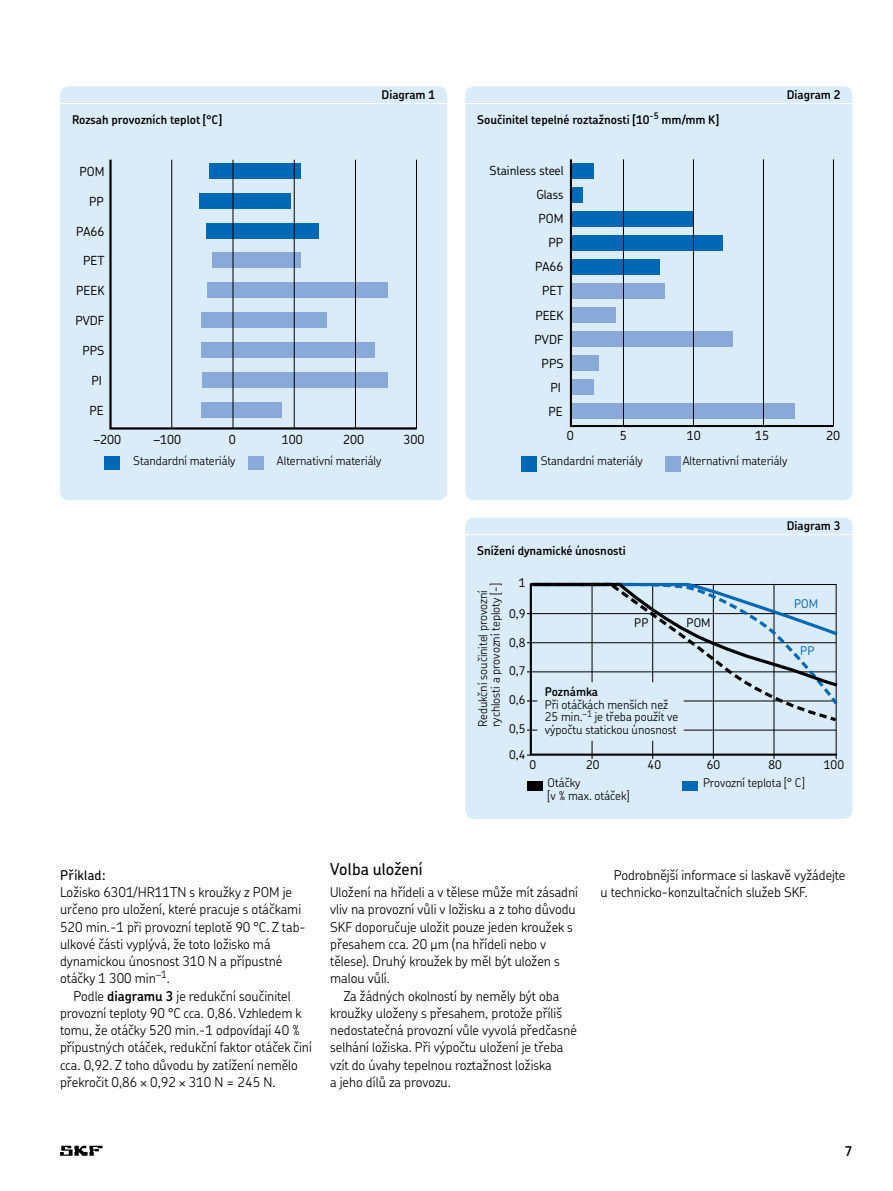
<style>
.page{position:relative;width:893px;height:1191px;background:#fff}
.page>*{position:absolute;margin:0;border:0;box-sizing:border-box;transform-origin:0 0}
.t1{font:500 16.5px "SKF Chevin CE";letter-spacing:.005em;color:#000}
.t2{font:300 13.5px/17.2px "SKF Chevin CE";color:#000}
.t3{font:500 13.5px "SKF Chevin CE";letter-spacing:.02em;color:#000}
.t4{font:12.45px/24.2px "SKF Chevin Catalogue";color:#000;text-align:right}
.t5{font:300 12px/12.6px "SKF Chevin CE";color:#000}
.t6{font:600 12px "SKF Chevin CE";color:#000}
.t7{font:600 12px "SKF Chevin";color:#000}
.t8{font:12px/26.2px "SKF Chevin Catalogue";color:#000}
.t9{font:12px "SKF Chevin Catalogue";color:#0068b4}
.s1{font-weight:600}
.s2{font-family:"SKF Chevin Math"}
</style>
<div class="page">
<div style="left:60px;top:86px;width:387px;height:414px;background:#dbecf9;border-radius:9px"></div>
<hr style="left:60px;top:103px;width:387px;height:1px;background:#fff">
<div style="left:104px;top:456px;width:15px;height:14px;background:#0068b4"></div>
<div style="left:248px;top:456px;width:15px;height:14px;background:#89a9d9"></div>
<svg style="left:109px;top:159px;width:308px;height:271px"></svg>
<hr style="left:416px;top:160px;width:1px;height:268px;background:#000">
<div style="left:465px;top:86px;width:387px;height:414px;background:#dbecf9;border-radius:9px"></div>
<hr style="left:465px;top:103px;width:387px;height:1px;background:#fff">
<div style="left:520px;top:456px;width:16px;height:16px;background:#0068b4"></div>
<div style="left:664px;top:456px;width:16px;height:16px;background:#89a9d9"></div>
<svg style="left:569px;top:159px;width:265px;height:269px"></svg>
<div style="left:465px;top:518px;width:387px;height:301px;background:#dbecf9;border-radius:9px"></div>
<hr style="left:465px;top:534px;width:387px;height:1px;background:#fff">
<div style="left:527px;top:781px;width:15px;height:9px;background:#000"></div>
<div style="left:682px;top:781px;width:15px;height:9px;background:#0068b4"></div>
<svg style="left:528px;top:724px;width:309px;height:33px"></svg>
<svg style="left:529px;top:708px;width:308px;height:16px"></svg>
<svg style="left:527px;top:582px;width:311px;height:126px"></svg>
<div style="left:537px;top:682px;width:146px;height:59px;background:#dbecf9;border-radius:9px"></div>
<svg style="left:60px;top:1146px;width:43px;height:10px"></svg>
<p class="t6" style="left:381px;top:87px;width:55px">Diagram 1</p>
<p class="t6" style="left:786px;top:87px;width:54px">Diagram 2</p>
<p class="t7" style="left:72px;top:112px;width:152px">Rozsah provozních teplot [°C]</p>
<p class="t6" style="left:477px;top:112px;width:243px">Součinitel tepelné roztažnosti [10<sup>-5</sup> mm/mm K]</p>
<p class="t4" style="left:79px;top:159px;width:26px">POM</p>
<p class="t4" style="left:89px;top:189px;width:16px">PP</p>
<p class="t4" style="left:76px;top:219px;width:30px">PA66</p>
<p class="t4" style="left:83px;top:249px;width:23px">PET</p>
<p class="t4" style="left:76px;top:278px;width:30px">PEEK</p>
<p class="t4" style="left:75px;top:308px;width:30px">PVDF</p>
<p class="t4" style="left:82px;top:338px;width:23px">PPS</p>
<p class="t4" style="left:91px;top:368px;width:12px">PI</p>
<p class="t4" style="left:89px;top:398px;width:16px">PE</p>
<p class="t4" style="left:94px;top:427px;width:29px">–200</p>
<p class="t4" style="left:154px;top:427px;width:29px">–100</p>
<p class="t4" style="left:229px;top:427px;width:9px">0</p>
<p class="t4" style="left:282px;top:427px;width:23px">100</p>
<p class="t4" style="left:343px;top:427px;width:23px">200</p>
<p class="t4" style="left:403px;top:427px;width:23px">300</p>
<p class="t5" style="left:133px;top:454px;width:104px">Standardní materiály</p>
<p class="t5" style="left:277px;top:454px;width:106px">Alternativní materiály</p>
<p class="t4" style="left:489px;top:158px;width:75px">Stainless steel<br>Glass<br>POM<br>PP<br>PA66<br>PET<br>PEEK<br>PVDF<br>PPS<br>PI<br>PE</p>
<p class="t5" style="left:540px;top:454px;width:104px">Standardní materiály</p>
<p class="t5" style="left:683px;top:454px;width:106px">Alternativní materiály</p>
<p class="t4" style="left:566px;top:423px;width:9px">0</p>
<p class="t4" style="left:620px;top:423px;width:9px">5</p>
<p class="t4" style="left:687px;top:423px;width:16px">10</p>
<p class="t4" style="left:755px;top:423px;width:16px">15</p>
<p class="t4" style="left:826px;top:423px;width:16px">20</p>
<p class="t6" style="left:786px;top:518px;width:54px">Diagram 3</p>
<p class="t7" style="left:477px;top:543px;width:150px">Snížení dynamické únosnosti</p>
<p class="t8" style="left:518px;top:570px;width:8px">1</p>
<p class="t8" style="left:509px;top:601px;width:18px">0,9</p>
<p class="t8" style="left:509px;top:629px;width:18px">0,8</p>
<p class="t8" style="left:509px;top:658px;width:18px">0,7</p>
<p class="t8" style="left:509px;top:687px;width:18px">0,6</p>
<p class="t8" style="left:509px;top:715px;width:18px">0,5<br>0,4</p>
<p class="t8" style="left:529px;top:752px;width:8px">0</p>
<p class="t8" style="left:586px;top:752px;width:15px">20</p>
<p class="t8" style="left:647px;top:752px;width:15px">40</p>
<p class="t8" style="left:706px;top:752px;width:15px">60</p>
<p class="t8" style="left:768px;top:752px;width:15px">80</p>
<p class="t8" style="left:823px;top:752px;width:22px">100</p>
<p class="t5" style="left:476px;top:727px;width:145px;rotate:-90deg">Redukční součinitel provozní rychlosti a provozní teploty [-]</p>
<p class="t9" style="left:794px;top:596px;width:25px">POM</p>
<p class="t8" style="left:634px;top:610px;width:16px">PP</p>
<p class="t8" style="left:686px;top:609px;width:25px">POM</p>
<p class="t9" style="left:800px;top:643px;width:16px">PP</p>
<p class="t6" style="left:544px;top:684px;width:55px">Poznámka</p>
<p class="t5" style="left:544px;top:698px;width:135px">Při otáčkách menších než<br>25 min.<sup>–1</sup> je třeba použít ve výpočtu statickou únosnost</p>
<p class="t5" style="left:547px;top:776px;width:83px">Otáčky<br>[v % max. otáček]</p>
<p class="t5" style="left:703px;top:776px;width:103px">Provozní teplota [° C]</p>
<p class="t3" style="left:60px;top:866px;width:47px">Příklad:</p>
<p class="t2" style="left:60px;top:883px;width:247px">Ložisko 6301/HR11TN s kroužky z POM je určeno pro uložení, které pracuje s otáčkami 520 min.-1 při provozní teplotě 90 °C. Z tab&shy;ulkové části vyplývá, že toto ložisko má dynamickou únosnost 310 N a přípustné otáčky 1 300 min<sup>–1</sup>.</p>
<p class="t2" style="left:60px;top:986px;width:253px;text-indent:14px">Podle <span class="s1">diagramu 3</span> je redukční součinitel provozní teploty 90 °C cca. 0,86. Vzhledem k tomu, že otáčky 520 min.-1 odpovídají 40 % přípustných otáček, redukční faktor otáček činí cca. 0,92. Z toho důvodu by zatížení nemělo překročit 0,86 <span class="s2">¥</span> 0,92 <span class="s2">¥</span> 310 N = 245 N.</p>
<p class="t1" style="left:330px;top:858px;width:94px">Volba uložení</p>
<p class="t2" style="left:330px;top:883px;width:249px">Uložení na hřídeli a v tělese může mít zásadní vliv na provozní vůli v ložisku a z toho důvodu SKF doporučuje uložit pouze jeden kroužek s přesahem cca. 20 <span class="s2">m</span>m (na hřídeli nebo v tělese). Druhý kroužek by měl být uložen s malou vůlí.</p>
<p class="t2" style="left:330px;top:986px;width:248px;text-indent:14px">Za žádných okolností by neměly být oba kroužky uloženy s přesahem, protože příliš nedostatečná provozní vůle vyvolá předčasné selhání ložiska. Při výpočtu uložení je třeba vzít do úvahy tepelnou roztažnost ložiska<br>a jeho dílů za provozu.</p>
<p class="t2" style="left:600px;top:866px;width:246px;text-indent:14px">Podrobnější informace si laskavě vyžádejte u technicko-konzultačních služeb SKF.</p>
</div>
